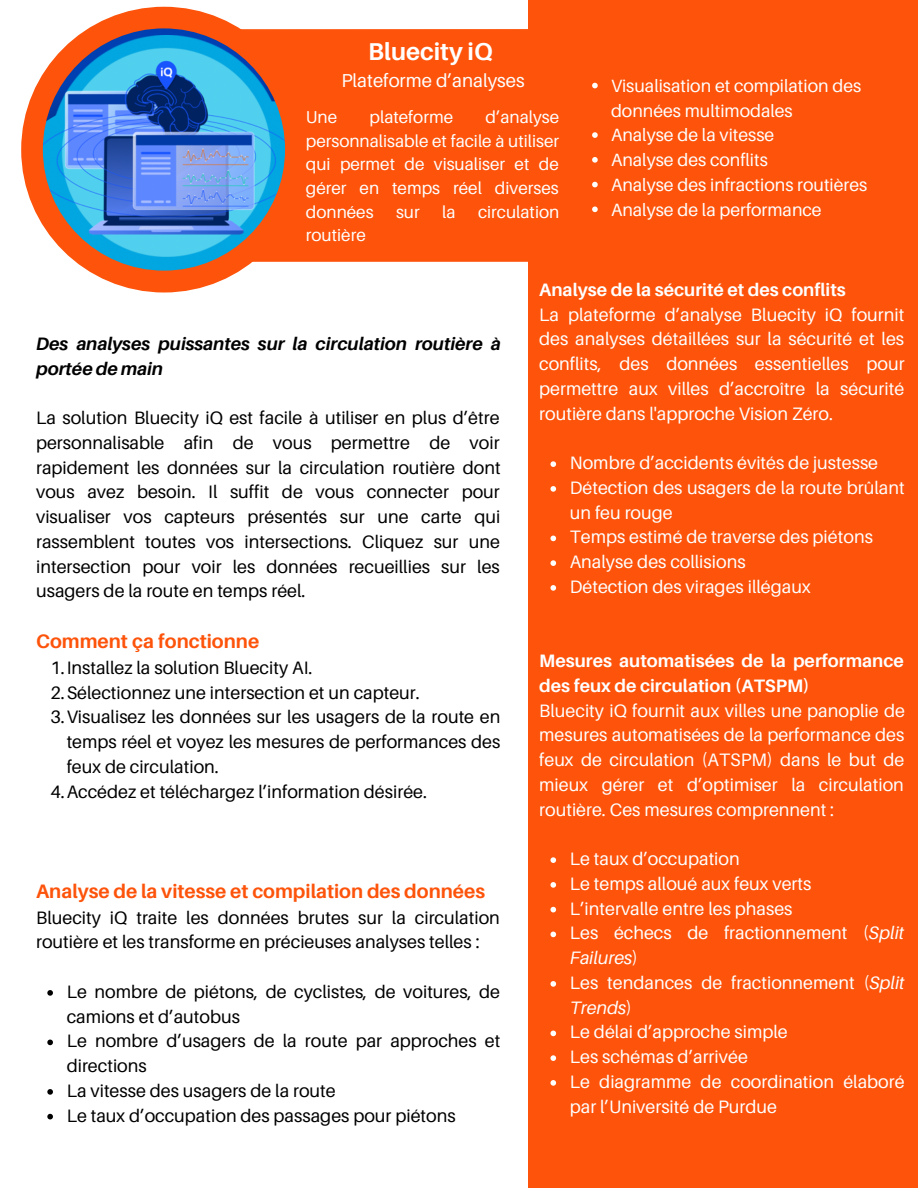
<style>
.page{position:relative;width:918px;height:1188px;background:#fff}
.page>*{position:absolute;margin:0;border:0;box-sizing:border-box;transform-origin:0 0}
.t1{font:700 24.45px "Aileron";color:#fff}
.t2{font:700 19.5px "Aileron";color:#fd530a}
.t3{font:18.75px "Aileron";color:#fff}
.t4{font:18px/24.8px "Aileron";color:#000}
.t5{font:18px/24.8px "Aileron";color:#fff}
.t6{font:700 18px/24.8px "Aileron";color:#fff}
.t7{font:italic 700 18px/24.8px "Aileron";color:#000}
.t8{font:17.7px/24.8px "Aileron";color:#fff}
.t9{font:17.25px/23.7px "Aileron";color:#fff;text-align:justify}
.s1{font-style:italic}
</style>
<div class="page">
<svg style="left:47px;top:990px;width:6px;height:6px"></svg>
<svg style="left:47px;top:1040px;width:6px;height:5px"></svg>
<svg style="left:47px;top:1089px;width:6px;height:6px"></svg>
<svg style="left:47px;top:1114px;width:6px;height:5px"></svg>
<div style="left:528px;top:0;width:390px;height:1188px;background:#fd530a"></div>
<svg style="left:550px;top:461px;width:6px;height:6px"></svg>
<svg style="left:550px;top:486px;width:6px;height:6px"></svg>
<svg style="left:550px;top:536px;width:6px;height:5px"></svg>
<svg style="left:550px;top:560px;width:6px;height:6px"></svg>
<svg style="left:550px;top:585px;width:6px;height:6px"></svg>
<svg style="left:550px;top:857px;width:6px;height:6px"></svg>
<svg style="left:550px;top:882px;width:6px;height:6px"></svg>
<svg style="left:550px;top:907px;width:6px;height:5px"></svg>
<svg style="left:550px;top:932px;width:6px;height:5px"></svg>
<svg style="left:550px;top:981px;width:6px;height:6px"></svg>
<svg style="left:550px;top:1031px;width:6px;height:5px"></svg>
<svg style="left:550px;top:1055px;width:6px;height:6px"></svg>
<svg style="left:550px;top:1080px;width:6px;height:6px"></svg>
<div style="left:241px;top:29px;width:356px;height:233px;background:#fd530a"></div>
<div style="left:21px;top:7px;width:286px;height:286px;background:#fd530a;border-radius:50%"></div>
<img style="left:43px;top:28px;width:242px;height:243px;border-radius:50%">
<svg style="left:592px;top:83px;width:6px;height:5px"></svg>
<svg style="left:592px;top:132px;width:6px;height:6px"></svg>
<svg style="left:592px;top:157px;width:6px;height:6px"></svg>
<svg style="left:592px;top:182px;width:6px;height:5px"></svg>
<svg style="left:592px;top:207px;width:6px;height:5px"></svg>
<h1 class="t1" style="left:368px;top:36px;width:126px">Bluecity iQ</h1>
<p class="t3" style="left:341px;top:69px;width:185px">Plateforme d’analyses</p>
<p class="t9" style="left:306px;top:105px;width:33px">Une</p>
<p class="t9" style="left:370px;top:105px;width:85px">plateforme</p>
<p class="t9" style="left:306px;top:105px;width:255px;text-indent:180px">d’analyse personnalisable et facile à utiliser qui permet de visualiser et de gérer en temps réel diverses données</p>
<p class="t9" style="left:396px;top:199px;width:25px">sur</p>
<p class="t9" style="left:442px;top:199px;width:15px">la</p>
<p class="t9" style="left:478px;top:199px;width:83px">circulation</p>
<p class="t9" style="left:306px;top:223px;width:61px">routière</p>
<p class="t8" style="left:611px;top:73px;width:258px">Visualisation et compilation des données multimodales<br>Analyse de la vitesse<br>Analyse des conflits<br>Analyse des infractions routières<br>Analyse de la performance</p>
<p class="t7" style="left:36px;top:331px;width:466px">Des analyses puissantes sur la circulation routière à portée de main</p>
<p class="t4" style="left:36px;top:405px;width:466px;text-align:justify">La solution Bluecity iQ est facile à utiliser en plus d’être personnalisable afin de vous permettre de voir rapidement les données sur la circulation routière dont vous avez besoin. Il suffit de vous connecter pour visualiser vos capteurs présentés sur une carte qui rassemblent toutes vos intersections. Cliquez sur une intersection pour voir les données recueillies sur les usagers de la route en temps réel.</p>
<p class="t2" style="left:36px;top:629px;width:225px">Comment ça fonctionne</p>
<p class="t4" style="left:51px;top:655px;width:263px">1.Installez la solution Bluecity AI.</p>
<p class="t4" style="left:51px;top:680px;width:371px">2.Sélectionnez une intersection et un capteur.</p>
<p class="t4" style="left:51px;top:704px;width:452px">3.Visualisez les données sur les usagers de la route en</p>
<p class="t4" style="left:67px;top:729px;width:435px">temps réel et voyez les mesures de performances des</p>
<p class="t4" style="left:67px;top:754px;width:154px">feux de circulation.</p>
<p class="t4" style="left:51px;top:779px;width:378px">4.Accédez et téléchargez l’information désirée.</p>
<p class="t2" style="left:36px;top:879px;width:451px">Analyse de la vitesse et compilation des données</p>
<p class="t4" style="left:36px;top:905px;width:465px">Bluecity iQ traite les données brutes sur la circulation routière et les transforme en précieuses analyses telles :</p>
<p class="t4" style="left:67px;top:979px;width:435px">Le nombre de piétons, de cyclistes, de voitures, de camions et d’autobus<br>Le nombre d’usagers de la route par approches et directions<br>La vitesse des usagers de la route<br>Le taux d’occupation des passages pour piétons</p>
<p class="t6" style="left:539px;top:277px;width:308px">Analyse de la sécurité et des conflits</p>
<p class="t5" style="left:539px;top:302px;width:367px;text-align:justify">La plateforme d’analyse Bluecity iQ fournit des analyses détaillées sur la sécurité et les conflits, des données essentielles pour permettre aux villes d’accroître la sécurité routière dans l'approche Vision Zéro.</p>
<p class="t5" style="left:570px;top:450px;width:337px">Nombre d’accidents évités de justesse<br>Détection des usagers de la route brûlant un feu rouge<br>Temps estimé de traverse des piétons<br>Analyse des collisions<br>Détection des virages illégaux</p>
<p class="t6" style="left:539px;top:648px;width:366px">Mesures automatisées de la performance des feux de circulation (ATSPM)</p>
<p class="t5" style="left:539px;top:698px;width:367px;text-align:justify">Bluecity iQ fournit aux villes une panoplie de mesures automatisées de la performance des feux de circulation (ATSPM) dans le but de mieux gérer et d’optimiser la circulation routière. Ces mesures comprennent :</p>
<p class="t5" style="left:570px;top:846px;width:336px">Le taux d’occupation<br>Le temps alloué aux feux verts<br>L’intervalle entre les phases<br>Les échecs de fractionnement (<span class="s1">Split<br>Failures</span>)<br>Les tendances de fractionnement (<span class="s1">Split<br>Trends</span>)<br>Le délai d’approche simple<br>Les schémas d’arrivée<br>Le diagramme de coordination élaboré par l’Université de Purdue</p>
</div>
